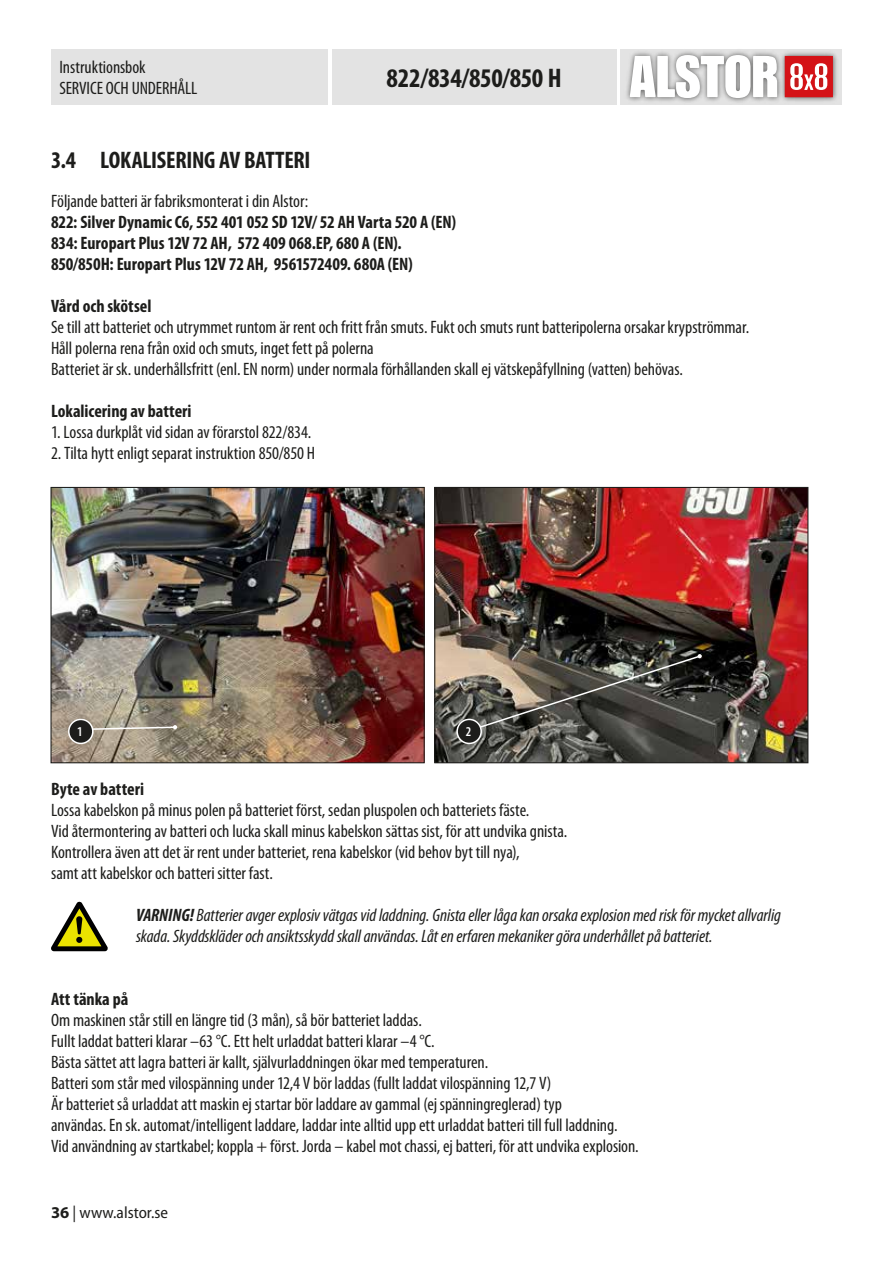
<style>
.page{position:relative;width:893px;height:1263px;background:#fff}
.page>*{position:absolute;margin:0;border:0;box-sizing:border-box;transform-origin:0 0}
.t1{font:700 condensed 27px "Myriad Pro";letter-spacing:-.015em;color:#1d1d1b}
.t2{font:700 condensed 24px "Myriad Pro";letter-spacing:-.01em;color:#1d1d1b}
.t3{font:condensed 18px/21px "Myriad Pro";letter-spacing:-.005em;color:#1d1d1b}
.t4{font:700 condensed 18px/21px "Myriad Pro";color:#1d1d1b}
.t5{font:italic condensed 18px/21px "Myriad Pro";letter-spacing:-.005em;color:#1d1d1b}
.t6{font:semi-condensed 16.5px "Myriad Pro";color:#1d1d1b}
.t7{font:600 condensed 13.5px "Myriad Pro";color:#fff}
.s1{font-weight:700}
.s2{font-weight:700;font-stretch:normal}
</style>
<div class="page">
<div style="left:332px;top:49px;width:285px;height:55px;background:#e3e3e3"></div>
<div style="left:51px;top:49px;width:276px;height:55px;background:#e3e3e3"></div>
<img style="left:622px;top:49px;width:218px;height:55px">
<svg style="left:630px;top:55px;width:147px;height:43px"></svg>
<div style="left:785px;top:56px;width:48px;height:41px;background:#d41217"></div>
<svg style="left:790px;top:63px;width:37px;height:27px"></svg>
<svg style="left:51px;top:902px;width:57px;height:49px"></svg>
<img style="left:52px;top:489px;width:371px;height:272px">
<div style="left:50px;top:487px;width:375px;height:276px;border:1px solid #1d1d1b"></div>
<img style="left:436px;top:489px;width:370px;height:272px">
<div style="left:434px;top:487px;width:374px;height:276px;border:1px solid #1d1d1b"></div>
<svg style="left:92px;top:725px;width:85px;height:6px"></svg>
<svg style="left:471px;top:654px;width:231px;height:77px;background:#5a574f"></svg>
<div style="left:69px;top:719px;width:24px;height:24px;background:#1d1d1b;border-radius:50%"></div>
<div style="left:68px;top:719px;width:26px;height:25px;border:2px solid #fff;border-radius:50%"></div>
<div style="left:457px;top:719px;width:24px;height:24px;background:#1d1d1b;border-radius:50%"></div>
<div style="left:456px;top:719px;width:26px;height:25px;border:2px solid #fff;border-radius:50%"></div>
<p class="t3" style="left:60px;top:57px;width:139px">Instruktionsbok<br>SERVICE OCH UNDERHÅLL</p>
<h1 class="t1" style="left:387px;top:63px;width:177px">822/834/850/850 H</h1>
<h2 class="t2" style="left:51px;top:147px;width:261px">3.4 LOKALISERING AV BATTERI</h2>
<p class="t3" style="left:51px;top:191px;width:259px">Följande batteri är fabriksmonterat i din Alstor:</p>
<p class="t4" style="left:51px;top:212px;width:407px">822: Silver Dynamic C6, 552 401 052 SD 12V/ 52 AH Varta 520 A (EN)<br>834: Europart Plus 12V 72 AH, 572 409 068.EP, 680 A (EN).<br>850/850H: Europart Plus 12V 72 AH, 9561572409. 680A (EN)</p>
<p class="t4" style="left:51px;top:296px;width:102px">Vård och skötsel</p>
<p class="t3" style="left:51px;top:317px;width:700px">Se till att batteriet och utrymmet runtom är rent och fritt från smuts. Fukt och smuts runt batteripolerna orsakar krypströmmar.<br>Håll polerna rena från oxid och smuts, inget fett på polerna<br>Batteriet är sk. underhållsfritt (enl. EN norm) under normala förhållanden skall ej vätskepåfyllning (vatten) behövas.</p>
<p class="t4" style="left:51px;top:401px;width:142px">Lokalicering av batteri</p>
<p class="t3" style="left:51px;top:422px;width:262px">1. Lossa durkplåt vid sidan av förarstol 822/834.</p>
<p class="t3" style="left:51px;top:443px;width:266px">2. Tilta hytt enligt separat instruktion 850/850 H</p>
<p class="t7" style="left:77px;top:725px;width:7px">1</p>
<p class="t7" style="left:466px;top:725px;width:7px">2</p>
<p class="t4" style="left:51px;top:779px;width:95px">Byte av batteri</p>
<p class="t3" style="left:51px;top:800px;width:518px">Lossa kabelskon på minus polen på batteriet först, sedan pluspolen och batteriets fäste.<br>Vid återmontering av batteri och lucka skall minus kabelskon sättas sist, för att undvika gnista.<br>Kontrollera även att det är rent under batteriet, rena kabelskor (vid behov byt till nya),<br>samt att kabelskor och batteri sitter fast.</p>
<p class="t5" style="left:136px;top:905px;width:646px"><span class="s1">VARNING!</span> Batterier avger explosiv vätgas vid laddning. Gnista eller låga kan orsaka explosion med risk för mycket allvarlig skada. Skyddskläder och ansiktsskydd skall användas. Låt en erfaren mekaniker göra underhållet på batteriet.</p>
<p class="t4" style="left:51px;top:989px;width:79px">Att tänka på</p>
<p class="t3" style="left:51px;top:1010px;width:589px">Om maskinen står still en längre tid (3 mån), så bör batteriet laddas.<br>Fullt laddat batteri klarar –63 °C. Ett helt urladdat batteri klarar –4 °C.<br>Bästa sättet att lagra batteri är kallt, självurladdningen ökar med temperaturen.<br>Batteri som står med vilospänning under 12,4 V bör laddas (fullt laddat vilospänning 12,7 V)<br>Är batteriet så urladdat att maskin ej startar bör laddare av gammal (ej spänningreglerad) typ<br>användas. En sk. automat/intelligent laddare, laddar inte alltid upp ett urladdat batteri till full laddning.<br>Vid användning av startkabel; koppla + först. Jorda – kabel mot chassi, ej batteri, för att undvika explosion.</p>
<p class="t6" style="left:51px;top:1204px;width:118px"><span class="s2">36</span> | www.alstor.se</p>
</div>
